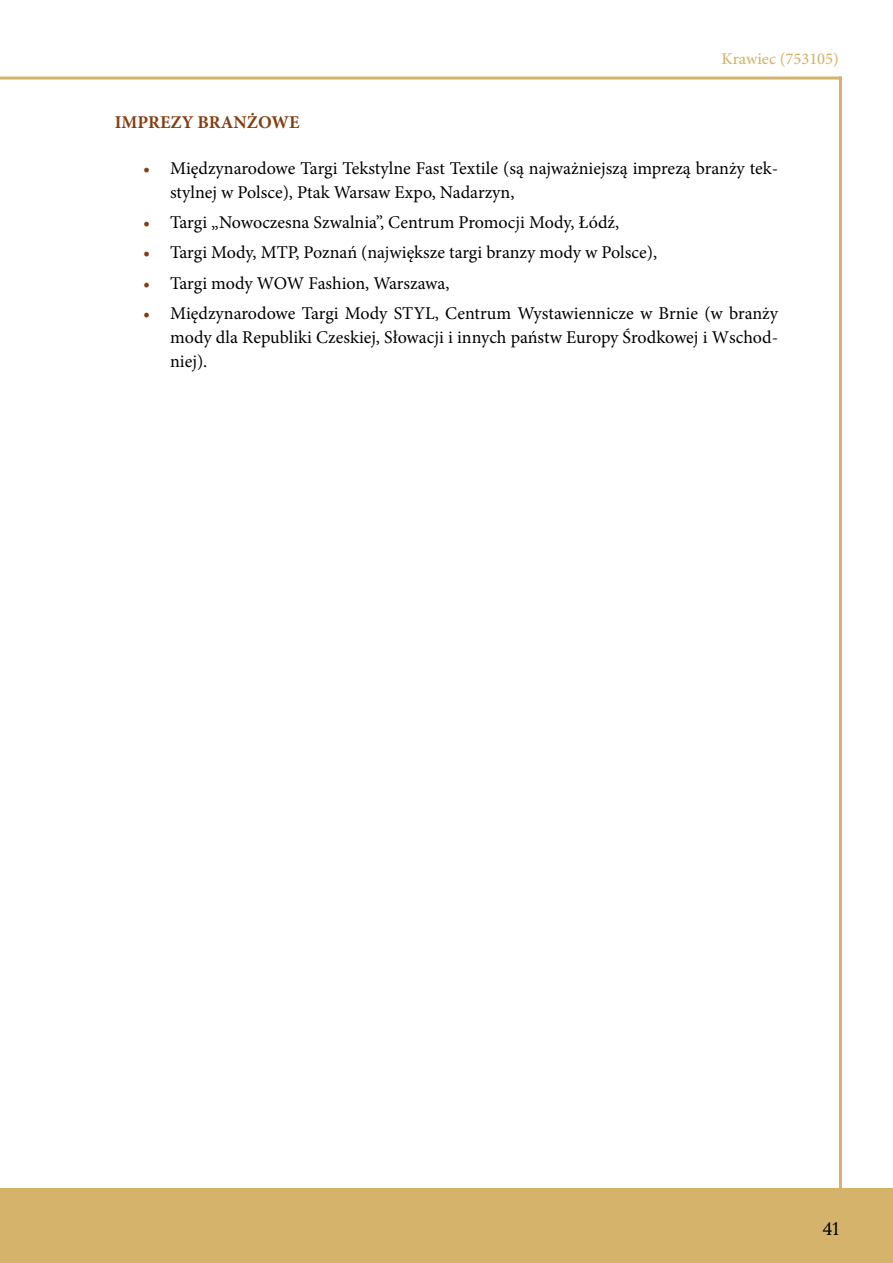
<style>
.page{position:relative;width:893px;height:1263px;background:#fff}
.page>*{position:absolute;margin:0;border:0;box-sizing:border-box;transform-origin:0 0}
.t1{font:18px/24px "Minion Pro";color:#000}
.t2{font:700 18px "Minion Pro";color:#843d12}
.t3{font:18px "Lora";color:#000}
.t4{font:500 16.5px "Minion Pro";color:#d5b36b}
.s1{color:#843d12}
</style>
<div class="page">
<div style="left:0;top:1188px;width:893px;height:75px;background:#d5b36b"></div>
<hr style="left:839px;top:77px;width:3px;height:1113px;background:#d5b36b">
<hr style="left:0;top:77px;width:842px;height:3px;background:#d5b36b">
<p class="t4" style="left:722px;top:48px;width:119px">Krawiec (753105)</p>
<p class="t2" style="left:115px;top:109px;width:186px">IMPREZY BRANŻOWE</p>
<p class="t1" style="left:170px;top:156px;width:610px;text-indent:-27px"><span class="s1">•</span> Międzynarodowe Targi Tekstylne Fast Textile (są najważniejszą imprezą branży tek&shy;stylnej w Polsce), Ptak Warsaw Expo, Nadarzyn,</p>
<p class="t1" style="left:143px;top:210px;width:478px"><span class="s1">•</span> Targi „Nowoczesna Szwalnia”, Centrum Promocji Mody, Łódź,</p>
<p class="t1" style="left:143px;top:241px;width:515px"><span class="s1">•</span> Targi Mody, MTP, Poznań (największe targi branzy mody w Polsce),</p>
<p class="t1" style="left:143px;top:271px;width:308px"><span class="s1">•</span> Targi mody WOW Fashion, Warszawa,</p>
<p class="t1" style="left:170px;top:301px;width:610px;text-align:justify;text-indent:-27px"><span class="s1">•</span> Międzynarodowe Targi Mody STYL, Centrum Wystawiennicze w Brnie (w branży mody dla Republiki Czeskiej, Słowacji i innych państw Europy Środkowej i Wschod&shy;niej).</p>
<p class="t3" style="left:823px;top:1215px;width:18px">41</p>
</div>
